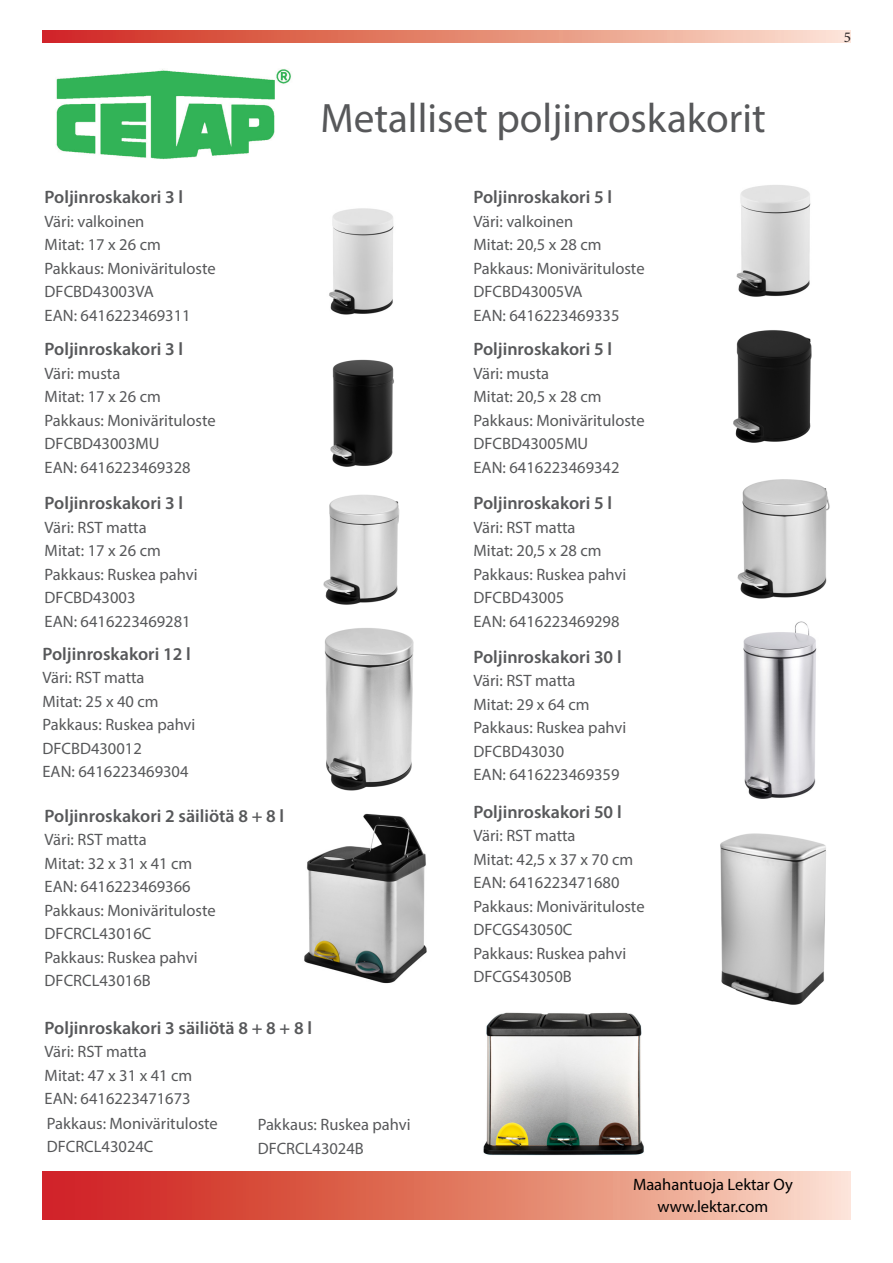
<style>
.page{position:relative;width:893px;height:1263px;background:#fff}
.page>*{position:absolute;margin:0;border:0;box-sizing:border-box;transform-origin:0 0}
.t1{font:41.25px "Myriad Pro";color:#57585a}
.t2{font:600 18px "Myriad Pro";color:#57585a}
.t3{font:16.5px "Myriad Pro";color:#57585a}
.t4{font:16.5px/22px "Myriad Pro";color:#000;text-align:center}
.t5{font:15px "Minion Pro";color:#231f20}
</style>
<div class="page">
<svg style="left:43px;top:1171px;width:807px;height:49px;background:#e27867"></svg>
<svg style="left:43px;top:31px;width:807px;height:12px;background:#e48572"></svg>
<img style="left:56px;top:69px;width:235px;height:91px">
<img style="left:736px;top:185px;width:75px;height:112px">
<img style="left:733px;top:330px;width:79px;height:113px">
<img style="left:737px;top:479px;width:93px;height:120px">
<img style="left:743px;top:621px;width:74px;height:178px">
<img style="left:329px;top:208px;width:65px;height:107px">
<img style="left:330px;top:359px;width:64px;height:108px">
<img style="left:323px;top:494px;width:77px;height:111px">
<img style="left:324px;top:628px;width:90px;height:163px">
<img style="left:304px;top:813px;width:123px;height:171px">
<img style="left:483px;top:1012px;width:161px;height:144px">
<img style="left:720px;top:833px;width:106px;height:172px">
<p class="t1" style="left:320px;top:92px;width:447px">Metalliset poljinroskakorit</p>
<p class="t2" style="left:45px;top:186px;width:140px">Poljinroskakori 3 l</p>
<p class="t3" style="left:45px;top:211px;width:101px">Väri: valkoinen</p>
<p class="t3" style="left:45px;top:235px;width:118px">Mitat: 17 x 26 cm</p>
<p class="t3" style="left:45px;top:258px;width:173px">Pakkaus: Monivärituloste</p>
<p class="t3" style="left:45px;top:282px;width:111px">DFCBD43003VA</p>
<p class="t3" style="left:45px;top:305px;width:148px">EAN: 6416223469311</p>
<p class="t2" style="left:45px;top:338px;width:140px">Poljinroskakori 3 l</p>
<p class="t3" style="left:45px;top:363px;width:77px">Väri: musta</p>
<p class="t3" style="left:45px;top:387px;width:118px">Mitat: 17 x 26 cm</p>
<p class="t3" style="left:45px;top:410px;width:173px">Pakkaus: Monivärituloste</p>
<p class="t3" style="left:45px;top:434px;width:116px">DFCBD43003MU</p>
<p class="t3" style="left:45px;top:457px;width:148px">EAN: 6416223469328</p>
<p class="t2" style="left:45px;top:492px;width:140px">Poljinroskakori 3 l</p>
<p class="t3" style="left:45px;top:517px;width:104px">Väri: RST matta</p>
<p class="t3" style="left:45px;top:541px;width:118px">Mitat: 17 x 26 cm</p>
<p class="t3" style="left:45px;top:564px;width:154px">Pakkaus: Ruskea pahvi</p>
<p class="t3" style="left:45px;top:588px;width:92px">DFCBD43003</p>
<p class="t3" style="left:45px;top:611px;width:148px">EAN: 6416223469281</p>
<p class="t2" style="left:43px;top:642px;width:150px">Poljinroskakori 12 l</p>
<p class="t3" style="left:43px;top:667px;width:104px">Väri: RST matta</p>
<p class="t3" style="left:43px;top:691px;width:118px">Mitat: 25 x 40 cm</p>
<p class="t3" style="left:43px;top:714px;width:154px">Pakkaus: Ruskea pahvi</p>
<p class="t3" style="left:43px;top:738px;width:101px">DFCBD430012</p>
<p class="t3" style="left:43px;top:761px;width:148px">EAN: 6416223469304</p>
<p class="t2" style="left:45px;top:804px;width:241px">Poljinroskakori 2 säiliötä 8 + 8 l</p>
<p class="t3" style="left:45px;top:830px;width:104px">Väri: RST matta</p>
<p class="t3" style="left:45px;top:853px;width:149px">Mitat: 32 x 31 x 41 cm</p>
<p class="t3" style="left:45px;top:877px;width:148px">EAN: 6416223469366</p>
<p class="t3" style="left:45px;top:900px;width:173px">Pakkaus: Monivärituloste</p>
<p class="t3" style="left:45px;top:924px;width:108px">DFCRCL43016C</p>
<p class="t3" style="left:45px;top:947px;width:154px">Pakkaus: Ruskea pahvi</p>
<p class="t3" style="left:45px;top:971px;width:108px">DFCRCL43016B</p>
<p class="t2" style="left:45px;top:1016px;width:269px">Poljinroskakori 3 säiliötä 8 + 8 + 8 l</p>
<p class="t3" style="left:45px;top:1042px;width:104px">Väri: RST matta</p>
<p class="t3" style="left:45px;top:1065px;width:149px">Mitat: 47 x 31 x 41 cm</p>
<p class="t3" style="left:45px;top:1089px;width:148px">EAN: 6416223471673</p>
<p class="t2" style="left:473px;top:186px;width:140px">Poljinroskakori 5 l</p>
<p class="t3" style="left:473px;top:211px;width:101px">Väri: valkoinen</p>
<p class="t3" style="left:473px;top:235px;width:130px">Mitat: 20,5 x 28 cm</p>
<p class="t3" style="left:473px;top:258px;width:173px">Pakkaus: Monivärituloste</p>
<p class="t3" style="left:473px;top:282px;width:111px">DFCBD43005VA</p>
<p class="t3" style="left:473px;top:305px;width:148px">EAN: 6416223469335</p>
<p class="t2" style="left:473px;top:338px;width:140px">Poljinroskakori 5 l</p>
<p class="t3" style="left:473px;top:363px;width:77px">Väri: musta</p>
<p class="t3" style="left:473px;top:387px;width:130px">Mitat: 20,5 x 28 cm</p>
<p class="t3" style="left:473px;top:410px;width:173px">Pakkaus: Monivärituloste</p>
<p class="t3" style="left:473px;top:434px;width:116px">DFCBD43005MU</p>
<p class="t3" style="left:473px;top:457px;width:148px">EAN: 6416223469342</p>
<p class="t2" style="left:473px;top:492px;width:140px">Poljinroskakori 5 l</p>
<p class="t3" style="left:473px;top:517px;width:104px">Väri: RST matta</p>
<p class="t3" style="left:473px;top:541px;width:130px">Mitat: 20,5 x 28 cm</p>
<p class="t3" style="left:473px;top:564px;width:154px">Pakkaus: Ruskea pahvi</p>
<p class="t3" style="left:473px;top:588px;width:92px">DFCBD43005</p>
<p class="t3" style="left:473px;top:611px;width:148px">EAN: 6416223469298</p>
<p class="t2" style="left:473px;top:645px;width:150px">Poljinroskakori 30 l</p>
<p class="t3" style="left:473px;top:671px;width:104px">Väri: RST matta</p>
<p class="t3" style="left:473px;top:694px;width:118px">Mitat: 29 x 64 cm</p>
<p class="t3" style="left:473px;top:718px;width:154px">Pakkaus: Ruskea pahvi</p>
<p class="t3" style="left:473px;top:741px;width:92px">DFCBD43030</p>
<p class="t3" style="left:473px;top:765px;width:148px">EAN: 6416223469359</p>
<p class="t2" style="left:473px;top:800px;width:150px">Poljinroskakori 50 l</p>
<p class="t3" style="left:473px;top:825px;width:104px">Väri: RST matta</p>
<p class="t3" style="left:473px;top:849px;width:161px">Mitat: 42,5 x 37 x 70 cm</p>
<p class="t3" style="left:473px;top:872px;width:148px">EAN: 6416223471680</p>
<p class="t3" style="left:473px;top:896px;width:173px">Pakkaus: Monivärituloste</p>
<p class="t3" style="left:473px;top:919px;width:100px">DFCGS43050C</p>
<p class="t3" style="left:473px;top:943px;width:154px">Pakkaus: Ruskea pahvi</p>
<p class="t3" style="left:473px;top:966px;width:100px">DFCGS43050B</p>
<p class="t3" style="left:47px;top:1113px;width:173px">Pakkaus: Monivärituloste</p>
<p class="t3" style="left:47px;top:1137px;width:108px">DFCRCL43024C</p>
<p class="t3" style="left:258px;top:1114px;width:154px">Pakkaus: Ruskea pahvi</p>
<p class="t3" style="left:258px;top:1138px;width:108px">DFCRCL43024B</p>
<p class="t4" style="left:633px;top:1173px;width:161px">Maahantuoja Lektar Oy www.lektar.com</p>
<p class="t5" style="left:844px;top:27px;width:9px">5</p>
</div>
